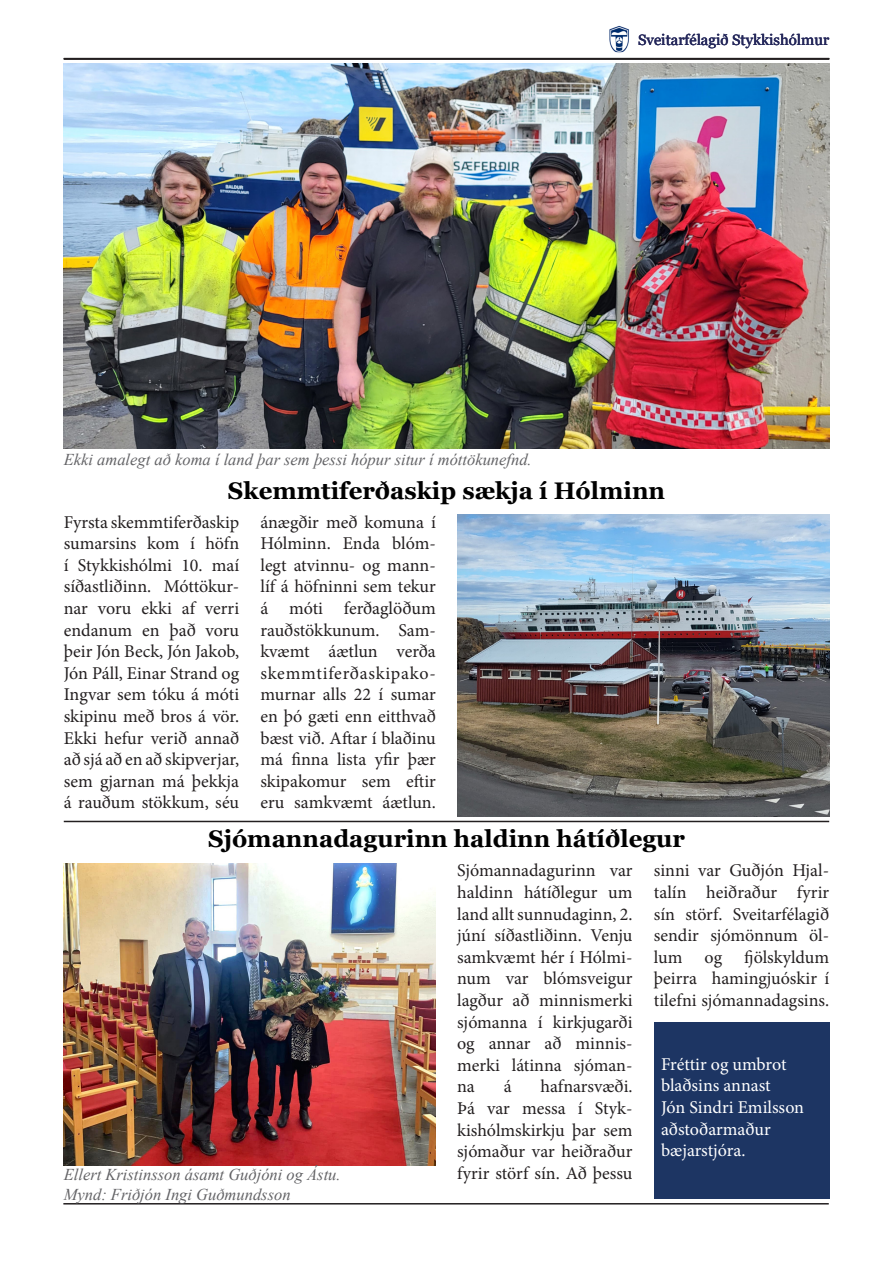
<style>
.page{position:relative;width:893px;height:1263px;background:#fff}
.page>*{position:absolute;margin:0;border:0;box-sizing:border-box;transform-origin:0 0}
.Side_bar{font:700 24px "Georgia";color:#000}
.t1{font:18px/21.6px "Minion Pro";color:#231f20;text-align:justify}
.t2{font:18px/21.6px "Minion Pro";color:#fff}
.t3{font:italic 16.5px "Times New Roman";color:#636366}
.t4{font:15px "Georgia";color:#25285b}
</style>
<div class="page">
<hr style="left:64px;top:58px;width:765px;height:2px;background:#231f20">
<img style="left:609px;top:27px;width:20px;height:24px">
<hr style="left:63px;top:1203px;width:766px;height:1px;background:#231f20">
<hr style="left:64px;top:821px;width:765px;height:1px;background:#231f20">
<img style="left:64px;top:64px;width:765px;height:385px">
<div style="left:654px;top:1023px;width:175px;height:176px;background:#1d3563"></div>
<img style="left:457px;top:514px;width:372px;height:302px">
<img style="left:64px;top:863px;width:372px;height:302px">
<p class="t4" style="left:638px;top:30px;width:193px">Sveitarfélagið Stykkishólmur</p>
<p class="t3" style="left:64px;top:448px;width:469px">Ekki amalegt að koma í land þar sem þessi hópur situr í móttökunefnd.</p>
<p class="Side_bar" style="left:228px;top:475px;width:439px">Skemmtiferðaskip sækja í Hólminn</p>
<p class="t1" style="left:64px;top:511px;width:177px">Fyrsta skemmtiferðaskip sumarsins kom í höfn í Stykkishólmi 10. maí síðastliðinn. Móttökur&shy;nar voru ekki af verri endanum en það voru þeir Jón Beck, Jón Jakob, Jón Páll, Einar Strand og Ingvar sem tóku á móti skipinu með bros á vör.<br>Ekki hefur verið annað að sjá að en að skipverjar, sem gjarnan má þekkja á rauðum stökkum, séu</p>
<p class="t1" style="left:260px;top:511px;width:177px">ánægðir með komuna í Hólminn. Enda blóm&shy;legt atvinnu- og mann&shy;líf á höfninni sem tekur á móti ferðaglöðum rauðstökkunum. Sam&shy;kvæmt áætlun verða skemmtiferðaskipako&shy;murnar alls 22 í sumar en þó gæti enn eitthvað bæst við. Aftar í blaðinu má finna lista yfir þær skipakomur sem eftir eru samkvæmt áætlun.</p>
<p class="Side_bar" style="left:208px;top:824px;width:478px">Sjómannadagurinn haldinn hátíðlegur</p>
<p class="t1" style="left:457px;top:860px;width:177px">Sjómannadagurinn var haldinn hátíðlegur um land allt sunnudaginn, 2. júní síðastliðinn. Venju samkvæmt hér í Hólmi&shy;num var blómsveigur lagður að minnismerki sjómanna í kirkjugarði og annar að minnis&shy;merki látinna sjóman&shy;na</p>
<p class="t1" style="left:654px;top:860px;width:177px">sinni var Guðjón Hjal&shy;talín heiðraður fyrir sín störf. Sveitarfélagið sendir sjómönnum öl&shy;lum og fjölskyldum þeirra hamingjuóskir í tilefni sjómannadagsins.</p>
<p class="t2" style="left:661px;top:1053px;width:127px">Fréttir og umbrot blaðsins annast</p>
<p class="t2" style="left:661px;top:1096px;width:145px">Jón Sindri Emilsson aðstoðarmaður</p>
<p class="t2" style="left:661px;top:1140px;width:86px">bæjarstjóra.</p>
<p class="t1" style="left:457px;top:1076px;width:177px;text-indent:83px">hafnarsvæði.<br>Þá var messa í Styk&shy;kishólmskirkju þar sem sjómaður var heiðraður fyrir störf sín. Að þessu</p>
<p class="t1" style="left:504px;top:1076px;width:9px">á</p>
<p class="t3" style="left:64px;top:1163px;width:278px">Ellert Kristinsson ásamt Guðjóni og Ástu.</p>
<p class="t3" style="left:64px;top:1183px;width:228px">Mynd: Friðjón Ingi Guðmundsson</p>
</div>
